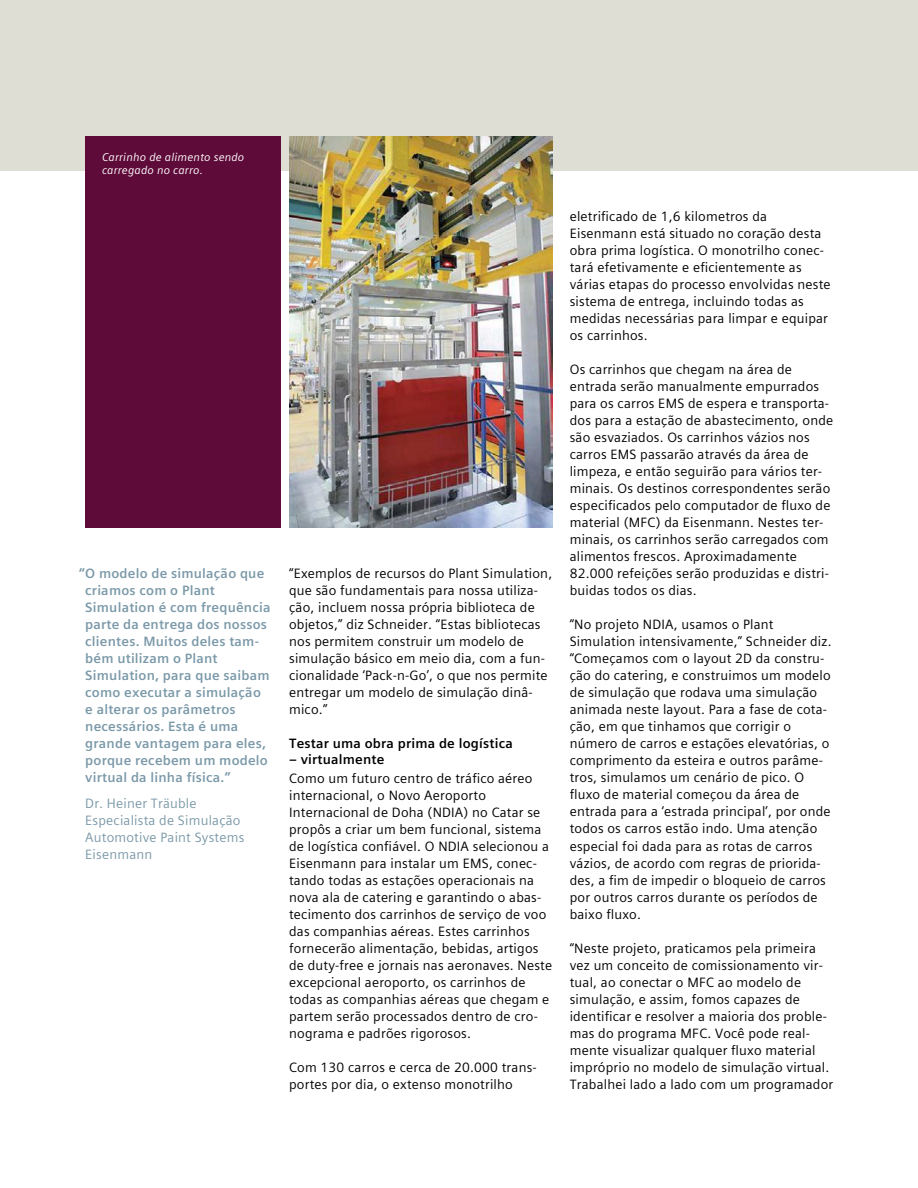
<style>
.page{position:relative;width:918px;height:1188px;background:#fff}
.page>*{position:absolute;margin:0;border:0;box-sizing:border-box;transform-origin:0 0}
.t1{font:13.5px/17px "Siemens Sans Global";letter-spacing:.015em;color:#000}
.t2{font:700 13.5px/17px "Siemens Sans Global";letter-spacing:.015em;color:#7b99a9}
.t3{font:13.5px/17px "Siemens Sans Global";letter-spacing:.015em;color:#7b99a9}
.t4{font:700 13.5px "Siemens Sans Global";letter-spacing:.015em;color:#000}
.t5{font:italic 11.25px/13.5px "Siemens Sans Global";letter-spacing:.015em;color:#fff}
</style>
<div class="page">
<div style="left:0;top:0;width:918px;height:170px;background:#dfded4"></div>
<img style="left:289px;top:136px;width:264px;height:391px">
<div style="left:85px;top:136px;width:196px;height:391px;background:#5f0b39"></div>
<p class="t5" style="left:102px;top:150px;width:144px">Carrinho de alimento sendo carregado no carro.</p>
<p class="t2" style="left:85px;top:565px;width:187px;text-indent:-6px">“O modelo de simulação que criamos com o Plant<br>Simulation é com frequência parte da entrega dos nossos clientes. Muitos deles tam&shy;bém utilizam o Plant<br>Simulation, para que saibam como executar a simulação e alterar os parâmetros necessários. Esta é uma grande vantagem para eles, porque recebem um modelo virtual da linha física.”</p>
<p class="t3" style="left:85px;top:795px;width:161px">Dr. Heiner Träuble<br>Especialista de Simulação<br>Automotive Paint Systems<br>Eisenmann</p>
<p class="t1" style="left:289px;top:565px;width:265px">“Exemplos de recursos do Plant Simulation, que são fundamentais para nossa utiliza&shy;ção, incluem nossa própria biblioteca de objetos,” diz Schneider. “Estas bibliotecas nos permitem construir um modelo de simulação básico em meio dia, com a fun&shy;cionalidade ‘Pack-n-Go’, o que nos permite entregar um modelo de simulação dinâ&shy;mico.”</p>
<p class="t4" style="left:289px;top:733px;width:225px">Testar uma obra prima de logística</p>
<p class="t4" style="left:289px;top:749px;width:97px">– virtualmente</p>
<p class="t1" style="left:289px;top:770px;width:265px">Como um futuro centro de tráfico aéreo internacional, o Novo Aeroporto Internacional de Doha (NDIA) no Catar se propôs a criar um bem funcional, sistema de logística confiável. O NDIA selecionou a Eisenmann para instalar um EMS, conec&shy;tando todas as estações operacionais na nova ala de catering e garantindo o abas&shy;tecimento dos carrinhos de serviço de voo das companhias aéreas. Estes carrinhos fornecerão alimentação, bebidas, artigos de duty-free e jornais nas aeronaves. Neste excepcional aeroporto, os carrinhos de todas as companhias aéreas que chegam e partem serão processados dentro de cro&shy;nograma e padrões rigorosos.</p>
<p class="t1" style="left:289px;top:1059px;width:249px">Com 130 carros e cerca de 20.000 trans&shy;portes por dia, o extenso monotrilho</p>
<p class="t1" style="left:570px;top:208px;width:262px">eletrificado de 1,6 kilometros da Eisenmann está situado no coração desta obra prima logística. O monotrilho conec&shy;tará efetivamente e eficientemente as várias etapas do processo envolvidas neste sistema de entrega, incluindo todas as medidas necessárias para limpar e equipar os carrinhos.</p>
<p class="t1" style="left:570px;top:361px;width:265px">Os carrinhos que chegam na área de entrada serão manualmente empurrados para os carros EMS de espera e transporta&shy;dos para a estação de abastecimento, onde são esvaziados. Os carrinhos vázios nos carros EMS passarão através da área de limpeza, e então seguirão para vários ter&shy;minais. Os destinos correspondentes serão especificados pelo computador de fluxo de material (MFC) da Eisenmann. Nestes ter&shy;minais, os carrinhos serão carregados com alimentos frescos. Aproximadamente 82.000 refeições serão produzidas e distri&shy;buidas todos os dias.</p>
<p class="t1" style="left:570px;top:616px;width:263px">“No projeto NDIA, usamos o Plant Simulation intensivamente,” Schneider diz. “Começamos com o layout 2D da constru&shy;ção do catering, e construimos um modelo de simulação que rodava uma simulação animada neste layout. Para a fase de cota&shy;ção, em que tinhamos que corrigir o número de carros e estações elevatórias, o comprimento da esteira e outros parâme&shy;tros, simulamos um cenário de pico. O fluxo de material começou da área de entrada para a ‘estrada principal’, por onde todos os carros estão indo. Uma atenção especial foi dada para as rotas de carros vázios, de acordo com regras de priorida&shy;des, a fim de impedir o bloqueio de carros por outros carros durante os períodos de baixo fluxo.</p>
<p class="t1" style="left:570px;top:940px;width:265px">“Neste projeto, praticamos pela primeira vez um conceito de comissionamento vir&shy;tual, ao conectar o MFC ao modelo de simulação, e assim, fomos capazes de identificar e resolver a maioria dos proble&shy;mas do programa MFC. Você pode real&shy;mente visualizar qualquer fluxo material impróprio no modelo de simulação virtual.<br>Trabalhei lado a lado com um programador</p>
</div>
